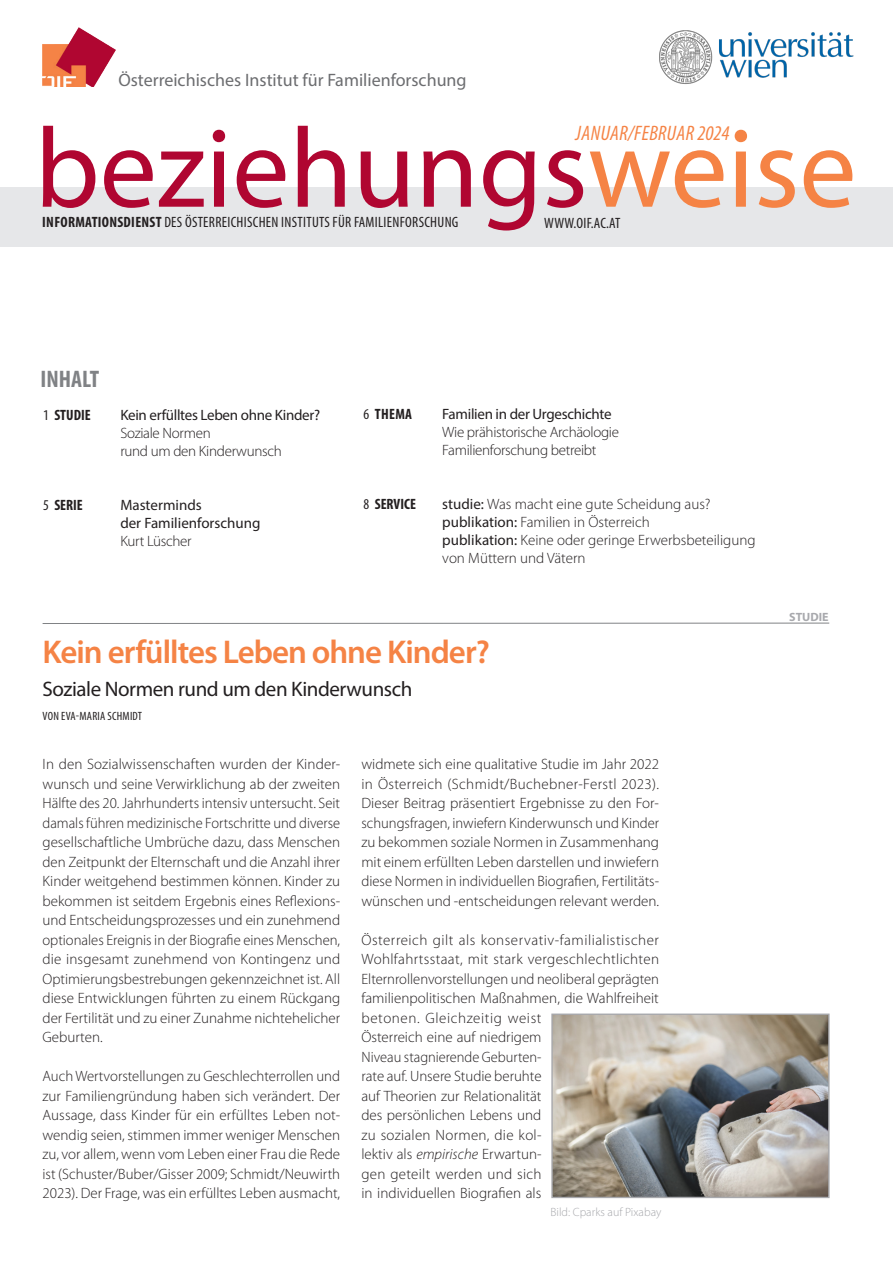
<style>
.page{position:relative;width:893px;height:1263px;background:#fff}
.page>*{position:absolute;margin:0;border:0;box-sizing:border-box;transform-origin:0 0}
.t1{font:114px "Myriad Pro";color:#b00631}
.t2{font:600 33px "Myriad Pro";letter-spacing:-.03em;color:#f58345}
.t3{font:700 condensed 24px "Myriad Pro";color:#808285}
.t4{font:21px "Myriad Pro";letter-spacing:-.02em;color:#231f20}
.t5{font:italic condensed 21px "Myriad Pro";letter-spacing:.02em;color:#f58345}
.t6{font:18px "Myriad Pro";color:#6c6d70}
.Infotext{font:300 15px/19.5px "Myriad Pro";color:#231f20;text-align:justify}
.Infotext-2{font:300 15px "Myriad Pro";letter-spacing:-.02em;color:#231f20}
.t7{font:condensed 15px "Myriad Pro";letter-spacing:.02em;color:#231f20}
.t8{font:15px "Myriad Pro";letter-spacing:-.02em;color:#231f20}
.t9{font:15px "Myriad Pro";color:#231f20}
.t10{font:700 condensed 15px "Myriad Pro";color:#231f20}
.Infotext-3{font:300 12px "Myriad Pro";color:#a8a9ad}
.t11{font:condensed 12px "Myriad Pro";letter-spacing:.02em;color:#231f20}
.t12{font:700 12px "Myriad Pro";color:#a8a9ad}
.s1{color:#f58345}
.s2{font-weight:700}
.s3{font-weight:400}
.s4{font-style:italic}
</style>
<div class="page">
<div style="left:0;top:187px;width:893px;height:60px;background:#e6e7e9"></div>
<hr style="left:43px;top:623px;width:786px;height:1px;background:#808285">
<img style="left:553px;top:1015px;width:275px;height:181px">
<div style="left:551px;top:1013px;width:279px;height:185px;border:1px solid #a8a9ad"></div>
<img style="left:43px;top:28px;width:73px;height:58px">
<img style="left:659px;top:30px;width:195px;height:54px">
<p class="t6" style="left:118px;top:69px;width:350px">Österreichisches Institut für Familienforschung</p>
<p class="t1" style="left:35px;top:98px;width:823px">beziehungs<span class="s1">weise</span></p>
<p class="t5" style="left:576px;top:121px;width:156px">JANUAR/FEBRUAR 2024</p>
<p class="t7" style="left:42px;top:213px;width:418px"><span class="s2">INFORMATIONSDIENST</span> DES ÖSTERREICHISCHEN INSTITUTS FÜR FAMILIENFORSCHUNG</p>
<p class="t7" style="left:544px;top:214px;width:78px">WWW.OIF.AC.AT</p>
<p class="t3" style="left:40px;top:364px;width:60px">INHALT</p>
<p class="t10" style="left:43px;top:405px;width:49px"><span class="s3">1</span> STUDIE</p>
<p class="t10" style="left:43px;top:495px;width:41px"><span class="s3">5</span> SERIE</p>
<p class="t8" style="left:120px;top:405px;width:201px">Kein erfülltes Leben ohne Kinder?</p>
<p class="Infotext-2" style="left:120px;top:424px;width:92px">Soziale Normen</p>
<p class="Infotext-2" style="left:120px;top:442px;width:163px">rund um den Kinderwunsch</p>
<p class="t9" style="left:120px;top:495px;width:83px">Masterminds</p>
<p class="t9" style="left:120px;top:513px;width:142px">der Familienforschung</p>
<p class="Infotext-2" style="left:120px;top:532px;width:73px">Kurt Lüscher</p>
<p class="t10" style="left:363px;top:405px;width:50px"><span class="s3">6</span> THEMA</p>
<p class="t10" style="left:363px;top:495px;width:54px"><span class="s3">8</span> SERVICE</p>
<p class="t8" style="left:442px;top:404px;width:171px">Familien in der Urgeschichte</p>
<p class="Infotext-2" style="left:442px;top:423px;width:178px">Wie prähistorische Archäologie</p>
<p class="Infotext-2" style="left:442px;top:441px;width:156px">Familienforschung betreibt</p>
<p class="Infotext" style="left:442px;top:494px;width:270px"><span class="s3">studie:</span> Was macht eine gute Scheidung aus?</p>
<p class="Infotext" style="left:442px;top:512px;width:209px"><span class="s3">publikation:</span> Familien in Österreich</p>
<p class="Infotext" style="left:442px;top:531px;width:315px;line-height:18px"><span class="s3">publikation:</span> Keine oder geringe Erwerbsbeteiligung von Müttern und Vätern</p>
<p class="t2" style="left:43px;top:631px;width:449px">Kein erfülltes Leben ohne Kinder?</p>
<p class="t4" style="left:43px;top:676px;width:371px">Soziale Normen rund um den Kinderwunsch</p>
<p class="t11" style="left:43px;top:708px;width:101px">VON EVA-MARIA SCHMIDT</p>
<p class="Infotext" style="left:361px;top:755px;width:299px">widmete sich eine qualitative Studie im Jahr 2022 in Österreich (Schmidt/Buchebner-Ferstl 2023).<br>Dieser Beitrag präsentiert Ergebnisse zu den For&shy;schungsfragen, inwiefern Kinderwunsch und Kinder zu bekommen soziale Normen in Zusammenhang mit einem erfüllten Leben darstellen und inwiefern diese Normen in individuellen Biografien, Fertilitäts&shy;wünschen und -entscheidungen relevant werden.</p>
<p class="Infotext" style="left:361px;top:930px;width:299px;text-align:left">Österreich gilt als konservativ-familialistischer Wohlfahrtsstaat, mit stark vergeschlechtlichten Elternrollenvorstellungen und neoliberal geprägten familienpolitischen Maßnahmen, die Wahlfreiheit betonen. Gleichzeitig weist<br>Österreich eine auf niedrigem<br>Niveau stagnierende Geburten-<br>rate auf. Unsere Studie beruhte<br>auf Theorien zur Relationalität<br>des persönlichen Lebens und<br>zu sozialen Normen, die kol-<br>lektiv als <span class="s4">empirische</span> Erwartun-<br>gen geteilt werden und sich<br>in individuellen Biografien als</p>
<p class="Infotext-3" style="left:550px;top:1206px;width:112px">Bild: Cparks auf Pixabay</p>
<p class="Infotext" style="left:43px;top:755px;width:299px">In den Sozialwissenschaften wurden der Kinder&shy;wunsch und seine Verwirklichung ab der zweiten Hälfte des 20. Jahrhunderts intensiv untersucht. Seit damals führen medizinische Fortschritte und diverse gesellschaftliche Umbrüche dazu, dass Menschen den Zeitpunkt der Elternschaft und die Anzahl ihrer Kinder weitgehend bestimmen können. Kinder zu bekommen ist seitdem Ergebnis eines Reflexions&shy;und Entscheidungsprozesses und ein zunehmend optionales Ereignis in der Biografie eines Menschen, die insgesamt zunehmend von Kontingenz und Optimierungsbestrebungen gekennzeichnet ist. All diese Entwicklungen führten zu einem Rückgang der Fertilität und zu einer Zunahme nichtehelicher Geburten.</p>
<p class="Infotext" style="left:43px;top:1067px;width:299px">Auch Wertvorstellungen zu Geschlechterrollen und zur Familiengründung haben sich verändert. Der Aussage, dass Kinder für ein erfülltes Leben not&shy;wendig seien, stimmen immer weniger Menschen zu, vor allem, wenn vom Leben einer Frau die Rede ist (Schuster/Buber/Gisser 2009; Schmidt/Neuwirth 2023). Der Frage, was ein erfülltes Leben ausmacht,</p>
<p class="t12" style="left:789px;top:609px;width:41px">STUDIE</p>
</div>
